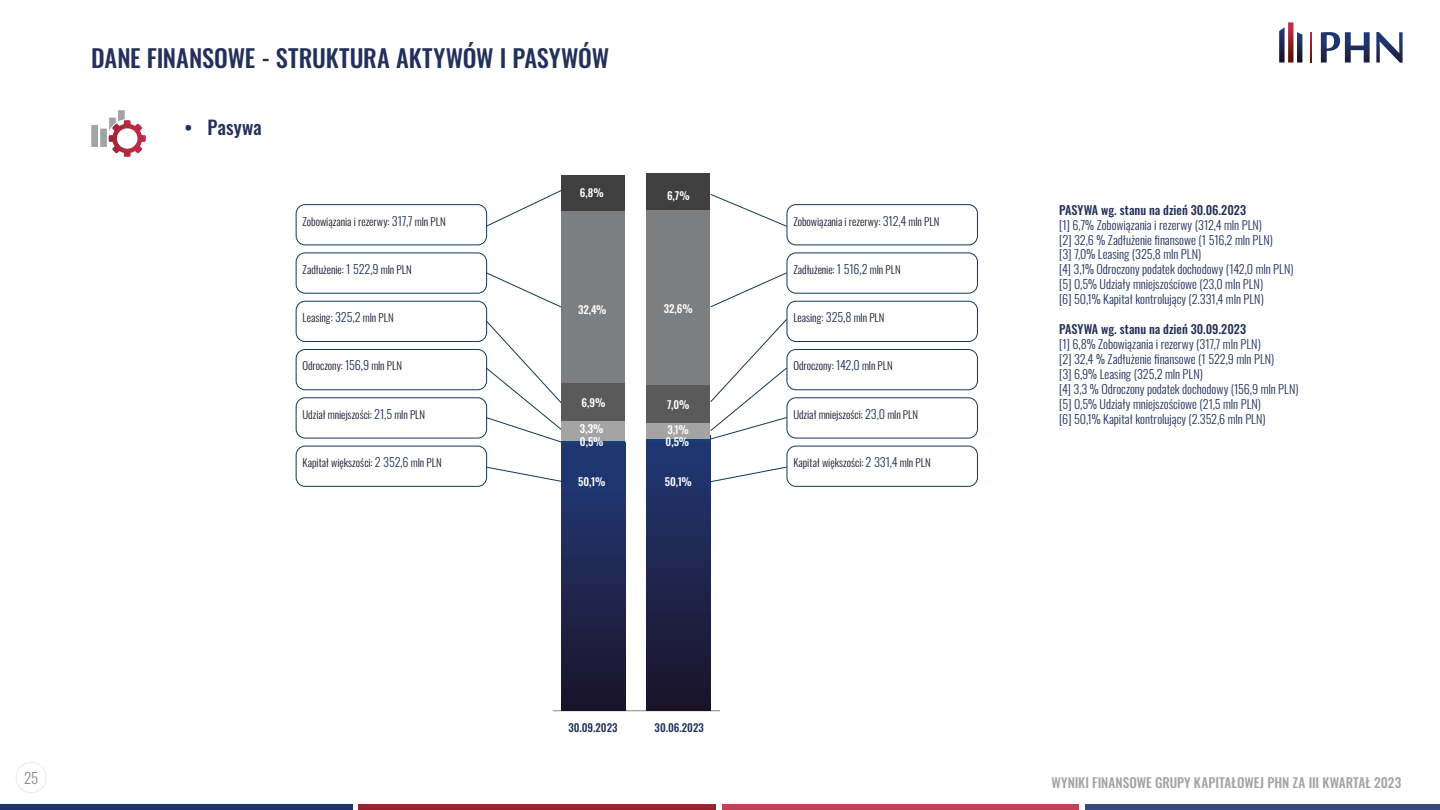
<style>
.page{position:relative;width:1440px;height:810px;background:#fff}
.page>*{position:absolute;margin:0;border:0;box-sizing:border-box;transform-origin:0 0}
.t1{font:500 24.45px "Oswald";letter-spacing:-.005em;color:#23305a}
.t2{font:500 18.98px "Oswald";letter-spacing:.005em;color:#23305a}
.t3{font:300 14.85px "Oswald";color:#878787}
.t4{font:500 13.27px "Oswald";letter-spacing:.005em;color:#a3a3a3}
.t5{font:300 12.23px/14.9px "Oswald";letter-spacing:-.005em;color:#23305a}
.t6{font:500 12.23px "Oswald";color:#23305a}
.t7{font:300 10.88px "Oswald";color:#18162f}
.t8{font:500 10.88px "Oswald";letter-spacing:.005em;color:#fff}
.t9{font:500 10.88px "Oswald";color:#23305a}
.s1{color:#24305a}
.s2{font-size:12.23px;color:#23305a}
</style>
<div class="page">
<div style="left:16px;top:762px;width:31px;height:31px;border:1px solid #878787;border-radius:50%"></div>
<hr style="left:553px;top:710px;width:167px;height:1px;background:#868686">
<div style="left:0;top:805px;width:352px;height:5px;background:#20336b"></div>
<div style="left:359px;top:805px;width:357px;height:5px;background:#982230"></div>
<div style="left:1085px;top:805px;width:355px;height:5px;background:#354a7f"></div>
<div style="left:722px;top:805px;width:357px;height:5px;background:#c14159"></div>
<div style="left:91px;top:125px;width:7px;height:22px;background:#a3a3a3"></div>
<div style="left:100px;top:129px;width:7px;height:18px;background:#a3a3a3"></div>
<svg style="left:109px;top:110px;width:37px;height:47px"></svg>
<svg style="left:1311px;top:32px;width:1px;height:31px"></svg>
<svg style="left:1279px;top:27px;width:6px;height:36px"></svg>
<svg style="left:1288px;top:22px;width:5px;height:41px"></svg>
<svg style="left:1297px;top:32px;width:5px;height:31px"></svg>
<svg style="left:1321px;top:32px;width:49px;height:31px"></svg>
<svg style="left:1376px;top:32px;width:27px;height:31px"></svg>
<div style="left:787px;top:204px;width:191px;height:41px;border:1px solid #143657;border-radius:9px"></div>
<div style="left:296px;top:204px;width:191px;height:41px;border:1px solid #143657;border-radius:9px"></div>
<div style="left:787px;top:253px;width:191px;height:41px;border:1px solid #143657;border-radius:9px"></div>
<div style="left:296px;top:253px;width:191px;height:41px;border:1px solid #143657;border-radius:9px"></div>
<div style="left:787px;top:301px;width:191px;height:41px;border:1px solid #143657;border-radius:9px"></div>
<div style="left:787px;top:349px;width:191px;height:41px;border:1px solid #143657;border-radius:9px"></div>
<div style="left:296px;top:349px;width:191px;height:41px;border:1px solid #143657;border-radius:9px"></div>
<div style="left:296px;top:301px;width:191px;height:41px;border:1px solid #143657;border-radius:9px"></div>
<div style="left:787px;top:397px;width:191px;height:41px;border:1px solid #143657;border-radius:9px"></div>
<div style="left:296px;top:397px;width:191px;height:41px;border:1px solid #143657;border-radius:9px"></div>
<div style="left:787px;top:446px;width:191px;height:41px;border:1px solid #143657;border-radius:9px"></div>
<div style="left:296px;top:446px;width:191px;height:41px;border:1px solid #143657;border-radius:9px"></div>
<svg style="left:710px;top:194px;width:78px;height:33px"></svg>
<svg style="left:485px;top:190px;width:76px;height:37px"></svg>
<svg style="left:710px;top:272px;width:78px;height:36px"></svg>
<svg style="left:485px;top:272px;width:76px;height:37px"></svg>
<svg style="left:710px;top:318px;width:78px;height:122px"></svg>
<svg style="left:485px;top:320px;width:76px;height:123px"></svg>
<svg style="left:710px;top:466px;width:77px;height:17px"></svg>
<svg style="left:485px;top:466px;width:76px;height:17px"></svg>
<div style="left:561px;top:443px;width:64px;height:268px;background:linear-gradient(to bottom,#213a7a,#1c142c)"></div>
<svg style="left:561px;top:440px;width:64px;height:4px"></svg>
<div style="left:561px;top:421px;width:64px;height:19px;background:#a5a4a4"></div>
<div style="left:561px;top:188px;width:64px;height:206px;background:#7d7e7f"></div>
<div style="left:561px;top:175px;width:64px;height:35px;background:#3f3f40"></div>
<div style="left:561px;top:383px;width:64px;height:38px;background:#5a5a5a"></div>
<div style="left:646px;top:436px;width:64px;height:275px;background:linear-gradient(to bottom,#213876,#1b1329)"></div>
<hr style="left:646px;top:438px;width:64px;height:3px;background:#164078">
<div style="left:646px;top:423px;width:64px;height:15px;background:#a5a4a4"></div>
<div style="left:646px;top:210px;width:64px;height:190px;background:#7d7e7f"></div>
<div style="left:646px;top:173px;width:64px;height:37px;background:#3f3f40"></div>
<div style="left:646px;top:385px;width:64px;height:38px;background:#5a5a5a"></div>
<h1 class="t1" style="left:91px;top:45px;width:519px"><span class="s1">DANE FINANSOWE</span> - STRUKTURA AKTYWÓW I PASYWÓW</h1>
<h2 class="t2" style="left:184px;top:117px;width:79px">• Pasywa</h2>
<p class="t8" style="left:580px;top:187px;width:25px">6,8%</p>
<p class="t8" style="left:667px;top:190px;width:24px">6,7%</p>
<p class="t7" style="left:303px;top:211px;width:145px">Zobowiązania i rezerwy: <span class="s2">317,7</span> mln PLN</p>
<p class="t7" style="left:793px;top:211px;width:148px">Zobowiązania i rezerwy: <span class="s2">312,4</span> mln PLN</p>
<p class="t7" style="left:303px;top:260px;width:111px">Zadłużenie: <span class="s2">1 522,9</span> mln PLN</p>
<p class="t7" style="left:793px;top:260px;width:109px">Zadłużenie: <span class="s2">1 516,2</span> mln PLN</p>
<p class="t7" style="left:793px;top:308px;width:93px">Leasing: <span class="s2">325,8</span> mln PLN</p>
<p class="t7" style="left:303px;top:356px;width:101px">Odroczony: <span class="s2">156,9</span> mln PLN</p>
<p class="t7" style="left:793px;top:356px;width:101px">Odroczony: <span class="s2">142,0</span> mln PLN</p>
<p class="t8" style="left:664px;top:303px;width:31px">32,6%</p>
<p class="t8" style="left:578px;top:304px;width:30px">32,4%</p>
<p class="t7" style="left:303px;top:308px;width:93px">Leasing: <span class="s2">325,2</span> mln PLN</p>
<p class="t8" style="left:581px;top:397px;width:25px">6,9%</p>
<p class="t8" style="left:580px;top:423px;width:25px">3,3%</p>
<p class="t8" style="left:667px;top:399px;width:24px">7,0%</p>
<p class="t8" style="left:667px;top:424px;width:23px">3,1%</p>
<p class="t7" style="left:303px;top:405px;width:124px">Udział mniejszości: <span class="s2">21,5</span> mln PLN</p>
<p class="t7" style="left:793px;top:405px;width:126px">Udział mniejszości: <span class="s2">23,0</span> mln PLN</p>
<p class="t7" style="left:303px;top:453px;width:141px">Kapitał większości: <span class="s2">2 352,6</span> mln PLN</p>
<p class="t7" style="left:793px;top:453px;width:139px">Kapitał większości: <span class="s2">2 331,4</span> mln PLN</p>
<p class="t8" style="left:666px;top:435px;width:25px">0,5%</p>
<p class="t8" style="left:580px;top:436px;width:25px">0,5%</p>
<p class="t8" style="left:578px;top:476px;width:29px">50,1%</p>
<p class="t8" style="left:665px;top:476px;width:29px">50,1%</p>
<p class="t9" style="left:568px;top:722px;width:51px">30.09.2023</p>
<p class="t9" style="left:655px;top:722px;width:51px">30.06.2023</p>
<p class="t6" style="left:1059px;top:203px;width:189px">PASYWA wg. stanu na dzień 30.06.2023</p>
<p class="t5" style="left:1059px;top:216px;width:236px">[1] 6,7% Zobowiązania i rezerwy (312,4 mln PLN)<br>[2] 32,6 % Zadłużenie finansowe (1 516,2 mln PLN)<br>[3] 7,0% Leasing (325,8 mln PLN)<br>[4] 3,1% Odroczony podatek dochodowy (142,0 mln PLN) [5] 0,5% Udziały mniejszościowe (23,0 mln PLN)<br>[6] 50,1% Kapitał kontrolujący (2.331,4 mln PLN)</p>
<p class="t6" style="left:1059px;top:323px;width:189px">PASYWA wg. stanu na dzień 30.09.2023</p>
<p class="t5" style="left:1059px;top:335px;width:241px">[1] 6,8% Zobowiązania i rezerwy (317,7 mln PLN)<br>[2] 32,4 % Zadłużenie finansowe (1 522,9 mln PLN)<br>[3] 6,9% Leasing (325,2 mln PLN)<br>[4] 3,3 % Odroczony podatek dochodowy (156,9 mln PLN) [5] 0,5% Udziały mniejszościowe (21,5 mln PLN)<br>[6] 50,1% Kapitał kontrolujący (2.352,6 mln PLN)</p>
<p class="t3" style="left:24px;top:764px;width:16px">25</p>
<p class="t4" style="left:1051px;top:776px;width:351px">WYNIKI FINANSOWE GRUPY KAPITAŁOWEJ PHN ZA III KWARTAŁ 2023</p>
</div>
